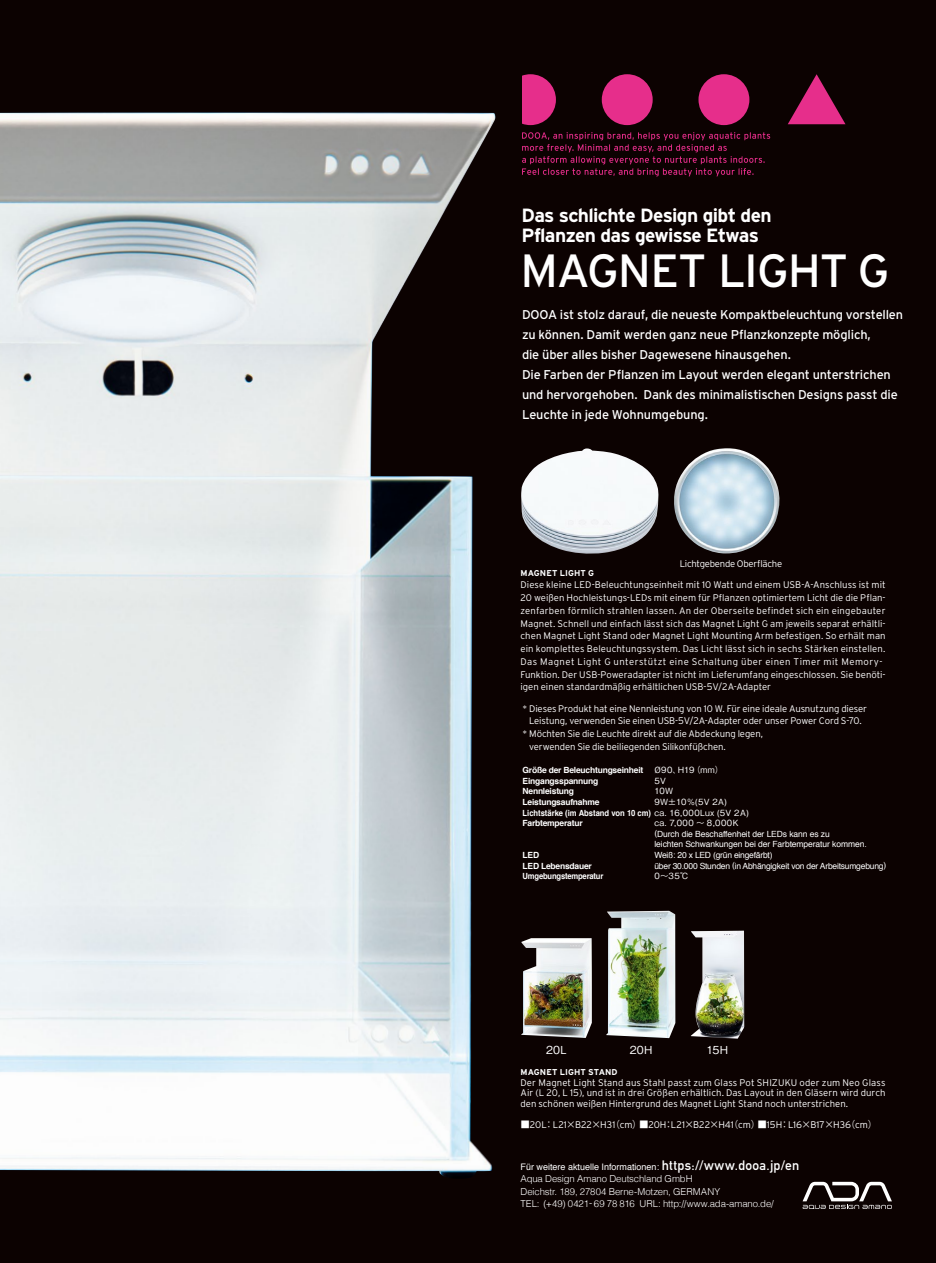
<style>
.page{position:relative;width:936px;height:1263px;background:#fff}
.page>*{position:absolute;margin:0;border:0;box-sizing:border-box;transform-origin:0 0}
.t1{font:46.5px "Interstate";letter-spacing:-.02em;color:#fff}
.t2{font:700 19.2px/20.2px "Interstate";letter-spacing:-.035em;color:#fff}
.t3{font:12.75px/20.2px "Interstate";letter-spacing:-.015em;color:#fff}
.t4{font:500 10.95px "Gothic BBB Pro";letter-spacing:.015em;color:#fff}
.t5{font:300 9.6px/12.8px "Interstate";color:#fff}
.t6{font:300 9.6px/12.8px "Helvetica";letter-spacing:-.01em;color:#fff}
.t7{font:300 9.6px "Interstate";letter-spacing:-.025em;color:#fff}
.t8{font:9px "Helvetica";color:#fff}
.t9{font:8.55px/10.6px "Helvetica";letter-spacing:-.01em;color:#fff}
.t10{font:700 8.55px "Helvetica";letter-spacing:-.025em;color:#fff}
.t11{font:700 8.55px/10.6px "Helvetica";letter-spacing:-.005em;color:#fff;scale:.9 1}
.t12{font:500 8.55px "Gothic BBB Pro";letter-spacing:.04em;color:#fff}
.t13{font:700 8.55px "Interstate";letter-spacing:.01em;color:#fff}
.t14{font:700 8.55px "Helvetica";letter-spacing:-.025em;color:#fff;scale:.9 1}
.t15{font:500 8.55px "Gothic BBB Pro";letter-spacing:.06em;color:#fff}
.s1{font-family:"Gothic BBB Pro";font-weight:500}
.s2{font-family:"Koz Go Pro";font-weight:400}
.s3{font-family:"DIN Mittelschrift Std";font-size:13.5px}
</style>
<div class="page">
<div style="left:0;top:0;width:935px;height:1263px;background:#0c0201"></div>
<img style="left:0;top:112px;width:495px;height:1066px">
<svg style="left:802px;top:1182px;width:89px;height:27px"></svg>
<img style="left:521px;top:448px;width:137px;height:106px">
<img style="left:674px;top:448px;width:106px;height:105px">
<svg style="left:522px;top:132px;width:248px;height:44px"></svg>
<div style="left:601px;top:74px;width:51px;height:51px;background:#e62e8b;border-radius:50%"></div>
<div style="left:698px;top:74px;width:51px;height:51px;background:#e62e8b;border-radius:50%"></div>
<svg style="left:788px;top:74px;width:57px;height:50px"></svg>
<svg style="left:522px;top:74px;width:34px;height:51px"></svg>
<img style="left:521px;top:938px;width:71px;height:100px">
<img style="left:606px;top:911px;width:69px;height:127px">
<img style="left:690px;top:931px;width:54px;height:108px">
<h2 class="t2" style="left:521px;top:204px;width:251px">Das schlichte Design gibt den<br>Pflanzen das gewisse Etwas</h2>
<h1 class="t1" style="left:520px;top:245px;width:370px">MAGNET LIGHT G</h1>
<p class="t3" style="left:522px;top:304px;width:382px">DOOA ist stolz darauf, die neueste Kompaktbeleuchtung vorstellen zu können. Damit werden ganz neue Pflanzkonzepte möglich,<br>die über alles bisher Dagewesene hinausgehen.<br>Die Farben der Pflanzen im Layout werden elegant unterstrichen und hervorgehoben. Dank des minimalistischen Designs passt die Leuchte in jede Wohnumgebung.</p>
<p class="t7" style="left:679px;top:558px;width:104px">Lichtgebende Oberfläche</p>
<p class="t13" style="left:520px;top:568px;width:75px">MAGNET LIGHT G</p>
<p class="t5" style="left:520px;top:578px;width:366px">Diese kleine LED-Beleuchtungseinheit mit 10 Watt und einem USB-A-Anschluss ist mit 20 weißen Hochleistungs-LEDs mit einem für Pflanzen optimiertem Licht die die Pflan&shy;zenfarben förmlich strahlen lassen. An der Oberseite befindet sich ein eingebauter Magnet. Schnell und einfach lässt sich das Magnet Light G am jeweils separat erhältli&shy;chen Magnet Light Stand oder Magnet Light Mounting Arm befestigen. So erhält man ein komplettes Beleuchtungssystem. Das Licht lässt sich in sechs Stärken einstellen.<br>Das Magnet Light G unterstützt eine Schaltung über einen Timer mit Memory-Funktion. Der USB-Poweradapter ist nicht im Lieferumfang eingeschlossen. Sie benöti&shy;igen einen standardmäßig erhältlichen USB-5V/2A-Adapter</p>
<p class="t5" style="left:522px;top:702px;width:346px">* Dieses Produkt hat eine Nennleistung von 10 W. Für eine ideale Ausnutzung dieser</p>
<p class="t5" style="left:529px;top:714px;width:334px">Leistung, verwenden Sie einen USB-5V/2A-Adapter oder unser Power Cord S-70.</p>
<p class="t5" style="left:522px;top:727px;width:242px">* Möchten Sie die Leuchte direkt auf die Abdeckung legen,</p>
<p class="t5" style="left:529px;top:740px;width:198px">verwenden Sie die beiliegenden Silikonfüßchen.</p>
<p class="t10" style="left:522px;top:763px;width:122px">Größe der Beleuchtungseinheit</p>
<p class="t12" style="left:654px;top:763px;width:70px">Ø90、H19（mm）</p>
<p class="t10" style="left:522px;top:774px;width:77px">Eingangsspannung</p>
<p class="t12" style="left:654px;top:773px;width:13px">5V</p>
<p class="t10" style="left:522px;top:784px;width:53px">Nennleistung</p>
<p class="t12" style="left:654px;top:784px;width:20px">10W</p>
<p class="t10" style="left:522px;top:795px;width:78px">Leistungsaufnahme</p>
<p class="t12" style="left:654px;top:795px;width:74px">9W±10％(5V 2A)</p>
<p class="t11" style="left:522px;top:807px;width:253px">Lichtstärke (im Abstand von 10 cm) <span class="s1">ca. 16,000Lux (5V 2A)<br></span>Farbtemperatur</p>
<p class="t15" style="left:654px;top:816px;width:86px">ca. 7,000 ～ 8,000K</p>
<p class="t9" style="left:654px;top:829px;width:214px">(Durch die Beschaffenheit der LEDs kann es zu<br>leichten Schwankungen bei der Farbtemperatur kommen.</p>
<p class="t10" style="left:522px;top:848px;width:18px">LED</p>
<p class="t9" style="left:654px;top:850px;width:120px">Weiß: 20 x LED (grün eingefärbt)</p>
<p class="t10" style="left:522px;top:859px;width:71px">LED Lebensdauer</p>
<p class="t9" style="left:654px;top:861px;width:233px">über 30.000 Stunden (in Abhängigkeit von der Arbeitsumgebung)</p>
<p class="t14" style="left:522px;top:869px;width:91px">Umgebungstemperatur</p>
<p class="t12" style="left:654px;top:869px;width:36px">0～35℃</p>
<p class="t4" style="left:546px;top:1041px;width:22px">20L</p>
<p class="t4" style="left:629px;top:1041px;width:24px">20H</p>
<p class="t4" style="left:706px;top:1041px;width:23px">15H</p>
<p class="t13" style="left:520px;top:1067px;width:99px">MAGNET LIGHT STAND</p>
<p class="t5" style="left:520px;top:1077px;width:366px;line-height:10.6px;text-align:justify">Der Magnet Light Stand aus Stahl passt zum Glass Pot SHIZUKU oder zum Neo Glass Air (L 20, L 15), und ist in drei Größen erhältlich. Das Layout in den Gläsern wird durch den schönen weißen Hintergrund des Magnet Light Stand noch unterstrichen.</p>
<p class="t5" style="left:520px;top:1118px;width:358px"><span class="s2">■</span>20L<span class="s2">：</span>L21<span class="s2">×</span>B22<span class="s2">×</span>H31<span class="s2">（</span>cm<span class="s2">）■</span>20H<span class="s2">：</span>L21<span class="s2">×</span>B22<span class="s2">×</span>H41<span class="s2">（</span>cm<span class="s2">）■</span>15H<span class="s2">：</span>L16<span class="s2">×</span>B17<span class="s2">×</span>H36<span class="s2">（</span>cm<span class="s2">）</span></p>
<p class="t8" style="left:520px;top:1160px;width:280px">Für weitere aktuelle Informationen: <span class="s3">https://www.dooa.jp/en</span></p>
<p class="t6" style="left:520px;top:1171px;width:255px">Aqua Design Amano Deutschland GmbH<br>Deichstr. 189, 27804 Berne-Motzen, GERMANY<br>TEL: (+49) 0421- 69 78 816 URL: http://www.ada-amano.de/</p>
</div>
